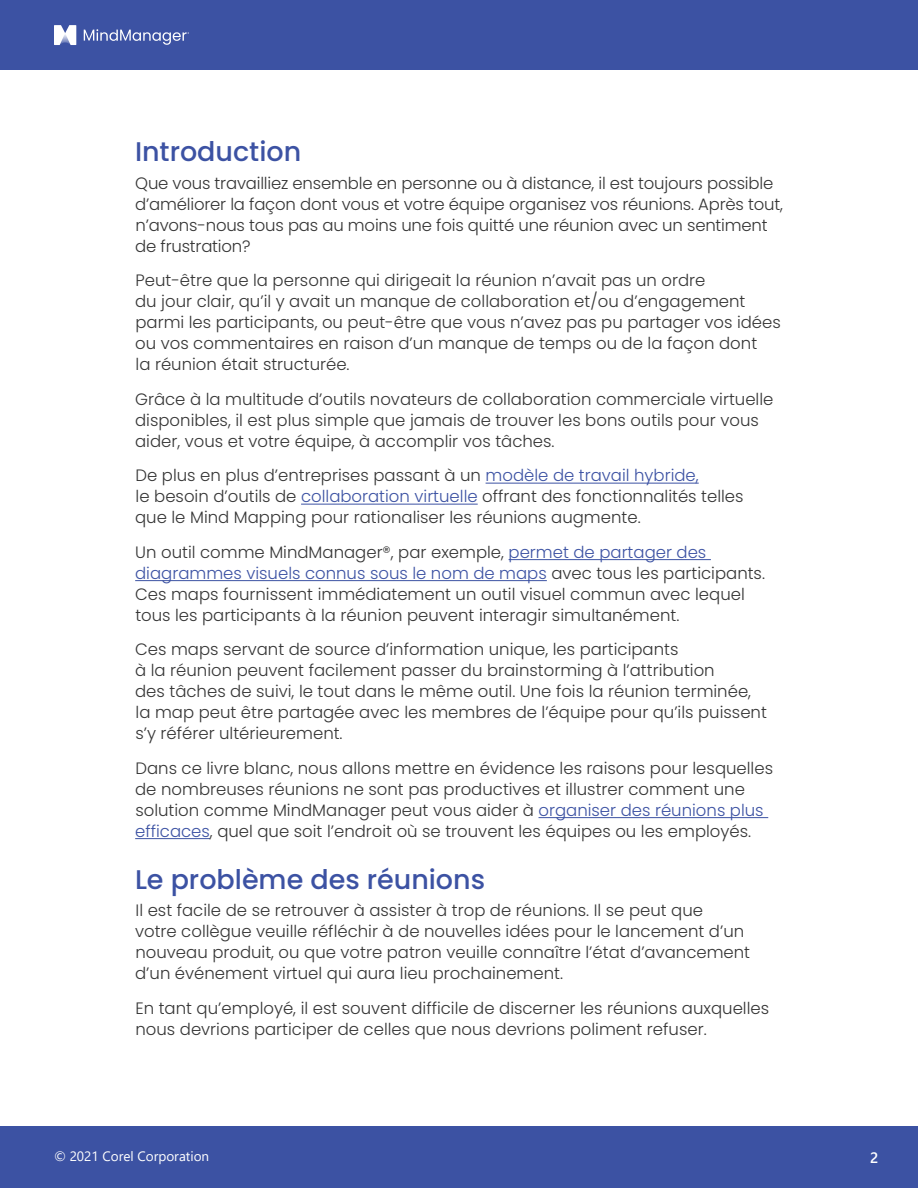
<style>
.page{position:relative;width:918px;height:1188px;background:#fff}
.page>*{position:absolute;margin:0;border:0;box-sizing:border-box;transform-origin:0 0}
.t1{font:500 27px "Poppins";color:#3c52a3}
.body{font:300 16.5px/21px "Poppins";color:#353535}
.t2{font:600 15px "Segoe UI";color:#fff}
.t3{font:13.5px "Segoe UI";color:#fff}
.s1{color:#3c52a3}
</style>
<div class="page">
<div style="left:0;top:1126px;width:918px;height:62px;background:#3c52a3"></div>
<div style="left:0;top:0;width:918px;height:70px;background:#3c52a3"></div>
<svg style="left:54px;top:25px;width:22px;height:20px"></svg>
<svg style="left:84px;top:29px;width:105px;height:16px"></svg>
<hr style="left:486px;top:483px;width:213px;height:1px;background:#3c52a3">
<hr style="left:301px;top:504px;width:177px;height:1px;background:#3c52a3">
<hr style="left:509px;top:559px;width:202px;height:1px;background:#3c52a3">
<hr style="left:135px;top:580px;width:412px;height:1px;background:#3c52a3">
<hr style="left:539px;top:817px;width:229px;height:1px;background:#3c52a3">
<hr style="left:135px;top:838px;width:75px;height:1px;background:#3c52a3">
<h2 class="t1" style="left:135px;top:136px;width:168px">Introduction</h2>
<p class="body" style="left:135px;top:173px;width:649px">Que vous travailliez ensemble en personne ou à distance, il est toujours possible d’améliorer la façon dont vous et votre équipe organisez vos réunions. Après tout, n’avons-nous tous pas au moins une fois quitté une réunion avec un sentiment de frustration?</p>
<p class="body" style="left:135px;top:270px;width:647px">Peut-être que la personne qui dirigeait la réunion n’avait pas un ordre<br>du jour clair, qu’il y avait un manque de collaboration et/ou d’engagement parmi les participants, ou peut-être que vous n’avez pas pu partager vos idées ou vos commentaires en raison d’un manque de temps ou de la façon dont<br>la réunion était structurée.</p>
<p class="body" style="left:135px;top:389px;width:640px">Grâce à la multitude d’outils novateurs de collaboration commerciale virtuelle disponibles, il est plus simple que jamais de trouver les bons outils pour vous aider, vous et votre équipe, à accomplir vos tâches.</p>
<p class="body" style="left:135px;top:465px;width:610px">De plus en plus d’entreprises passant à un <span class="s1">modèle de travail hybride,<br></span>le besoin d’outils de <span class="s1">collaboration virtuelle</span> offrant des fonctionnalités telles que le Mind Mapping pour rationaliser les réunions augmente.</p>
<p class="body" style="left:135px;top:542px;width:631px">Un outil comme MindManager®, par exemple, <span class="s1">permet de partager des diagrammes visuels connus sous le nom de maps</span> avec tous les participants.<br>Ces maps fournissent immédiatement un outil visuel commun avec lequel tous les participants à la réunion peuvent interagir simultanément.</p>
<p class="body" style="left:135px;top:639px;width:633px">Ces maps servant de source d’information unique, les participants<br>à la réunion peuvent facilement passer du brainstorming à l’attribution<br>des tâches de suivi, le tout dans le même outil. Une fois la réunion terminée, la map peut être partagée avec les membres de l’équipe pour qu’ils puissent s’y référer ultérieurement.</p>
<p class="body" style="left:135px;top:758px;width:639px">Dans ce livre blanc, nous allons mettre en évidence les raisons pour lesquelles de nombreuses réunions ne sont pas productives et illustrer comment une solution comme MindManager peut vous aider à <span class="s1">organiser des réunions plus efficaces</span>, quel que soit l’endroit où se trouvent les équipes ou les employés.</p>
<h2 class="t1" style="left:135px;top:864px;width:352px">Le problème des réunions</h2>
<p class="body" style="left:135px;top:900px;width:617px">Il est facile de se retrouver à assister à trop de réunions. Il se peut que<br>votre collègue veuille réfléchir à de nouvelles idées pour le lancement d’un nouveau produit, ou que votre patron veuille connaître l’état d’avancement d’un événement virtuel qui aura lieu prochainement.</p>
<p class="body" style="left:135px;top:998px;width:635px">En tant qu’employé, il est souvent difficile de discerner les réunions auxquelles nous devrions participer de celles que nous devrions poliment refuser.</p>
<p class="t3" style="left:54px;top:1144px;width:157px">© 2021 Corel Corporation</p>
<p class="t2" style="left:870px;top:1144px;width:10px">2</p>
</div>
